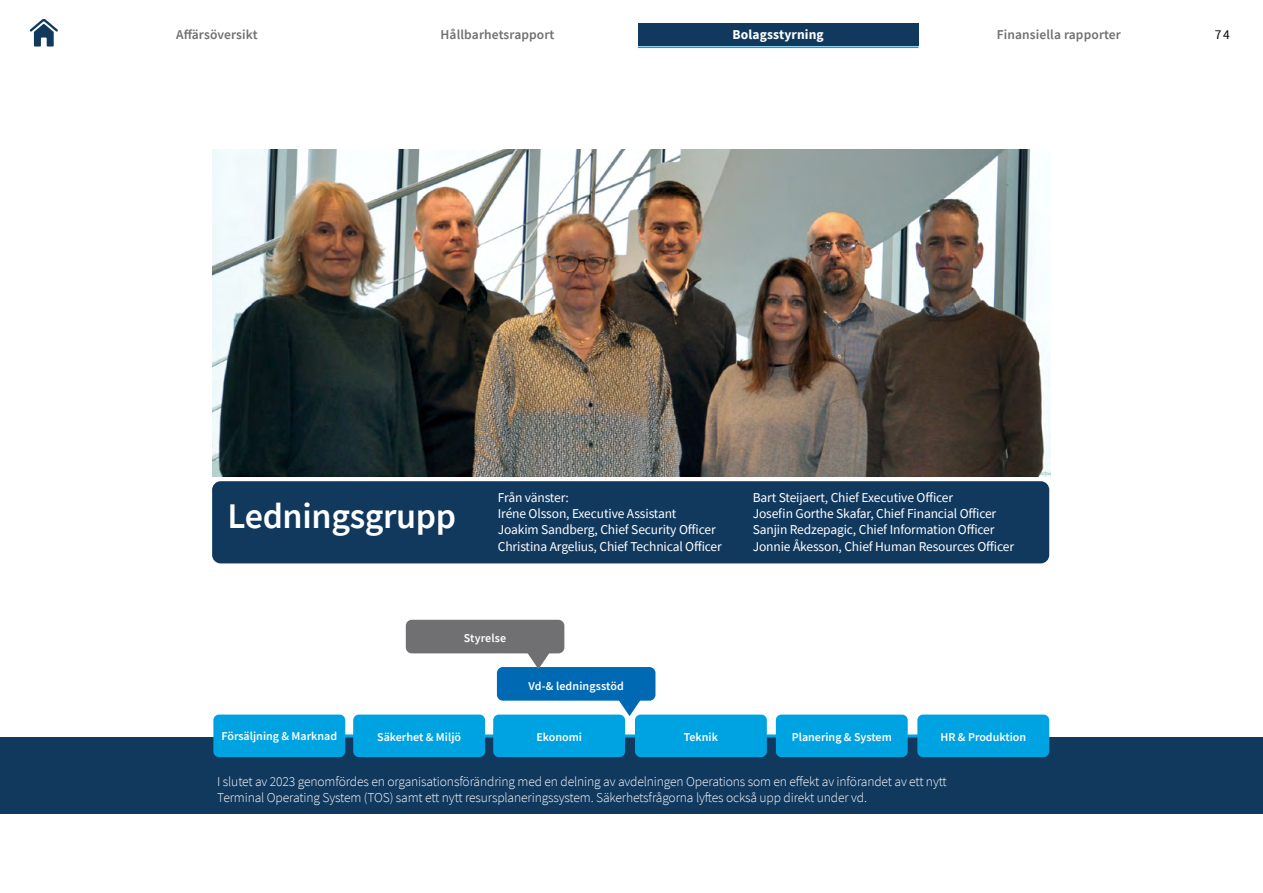
<style>
.page{position:relative;width:1263px;height:893px;background:#fff}
.page>*{position:absolute;margin:0;border:0;box-sizing:border-box;transform-origin:0 0}
.Rubrik{font:600 36px "Source Sans Pro";letter-spacing:-.01em;color:#fff}
.Rubrik-2{font:13.5px "Source Sans Pro";letter-spacing:-.01em;color:#fff}
.Rubrik-3{font:300 13.5px/16.2px "Source Sans Pro";letter-spacing:-.01em;color:#fff}
.t1{font:600 13.5px "Source Sans Pro";letter-spacing:.01em;color:#706f71}
.t2{font:700 13.5px "Source Sans Pro";letter-spacing:.01em;color:#fff}
.t3{font:13.5px "Source Sans Pro";color:#000}
._1__Mellanrubrik_GRI{font:600 12px "Source Sans Pro";color:#fff}
</style>
<div class="page">
<div style="left:638px;top:23px;width:280px;height:22px;background:#11395e"></div>
<svg style="left:30px;top:19px;width:28px;height:28px"></svg>
<hr style="left:638px;top:47px;width:280px;height:1px;background:#00a3e2">
<div style="left:0;top:737px;width:1263px;height:76px;background:#11395e"></div>
<hr style="left:224px;top:734px;width:810px;height:3px;background:#00a3e2">
<div style="left:493px;top:715px;width:132px;height:42px;background:#00a3e2;border-radius:6px"></div>
<div style="left:353px;top:715px;width:132px;height:42px;background:#00a3e2;border-radius:6px"></div>
<div style="left:776px;top:715px;width:132px;height:42px;background:#00a3e2;border-radius:6px"></div>
<div style="left:917px;top:715px;width:132px;height:42px;background:#00a3e2;border-radius:6px"></div>
<div style="left:213px;top:715px;width:132px;height:42px;background:#00a3e2;border-radius:6px"></div>
<div style="left:635px;top:715px;width:132px;height:42px;background:#00a3e2;border-radius:6px"></div>
<svg style="left:617px;top:701px;width:25px;height:15px"></svg>
<div style="left:497px;top:667px;width:158px;height:34px;background:#0069b4;border-radius:6px"></div>
<div style="left:406px;top:620px;width:158px;height:33px;background:#706f71;border-radius:6px"></div>
<svg style="left:526px;top:653px;width:25px;height:16px"></svg>
<div style="left:212px;top:481px;width:837px;height:82px;background:#11395e;border-radius:9px"></div>
<img style="left:212px;top:150px;width:839px;height:326px">
<p class="t1" style="left:176px;top:26px;width:83px">Affärsöversikt</p>
<p class="t1" style="left:440px;top:26px;width:115px">Hållbarhetsrapport</p>
<p class="t2" style="left:732px;top:26px;width:93px">Bolagsstyrning</p>
<p class="t1" style="left:997px;top:26px;width:126px">Finansiella rapporter</p>
<p class="t3" style="left:1215px;top:26px;width:17px">74</p>
<h1 class="Rubrik" style="left:228px;top:492px;width:230px">Ledningsgrupp</h1>
<h1 class="Rubrik-2" style="left:498px;top:489px;width:73px">Från vänster:</h1>
<h1 class="Rubrik-2" style="left:498px;top:505px;width:180px">Iréne Olsson, Executive Assistant</h1>
<h1 class="Rubrik-2" style="left:498px;top:521px;width:219px">Joakim Sandberg, Chief Security Officer</h1>
<h1 class="Rubrik-2" style="left:498px;top:538px;width:225px">Christina Argelius, Chief Technical Officer</h1>
<h1 class="Rubrik-2" style="left:753px;top:489px;width:202px">Bart Steijaert, Chief Executive Officer</h1>
<h1 class="Rubrik-2" style="left:753px;top:505px;width:245px">Josefin Gorthe Skafar, Chief Financial Officer</h1>
<h1 class="Rubrik-2" style="left:753px;top:521px;width:243px">Sanjin Redzepagic, Chief Information Officer</h1>
<h1 class="Rubrik-2" style="left:753px;top:538px;width:263px">Jonnie Åkesson, Chief Human Resources Officer</h1>
<h5 class="_1__Mellanrubrik_GRI" style="left:464px;top:630px;width:44px">Styrelse</h5>
<h5 class="_1__Mellanrubrik_GRI" style="left:528px;top:678px;width:97px">Vd-&amp; ledningsstöd</h5>
<h5 class="_1__Mellanrubrik_GRI" style="left:221px;top:729px;width:117px">Försäljning &amp; Marknad</h5>
<h5 class="_1__Mellanrubrik_GRI" style="left:377px;top:729px;width:85px">Säkerhet &amp; Miljö</h5>
<h5 class="_1__Mellanrubrik_GRI" style="left:536px;top:729px;width:47px">Ekonomi</h5>
<h5 class="_1__Mellanrubrik_GRI" style="left:684px;top:729px;width:36px">Teknik</h5>
<h5 class="_1__Mellanrubrik_GRI" style="left:792px;top:729px;width:102px">Planering &amp; System</h5>
<h5 class="_1__Mellanrubrik_GRI" style="left:940px;top:729px;width:87px">HR &amp; Produktion</h5>
<h1 class="Rubrik-3" style="left:217px;top:773px;width:731px">I slutet av 2023 genomfördes en organisationsförändring med en delning av avdelningen Operations som en effekt av införandet av ett nytt<br>Terminal Operating System (TOS) samt ett nytt resursplaneringssystem. Säkerhetsfrågorna lyftes också upp direkt under vd.</h1>
</div>
